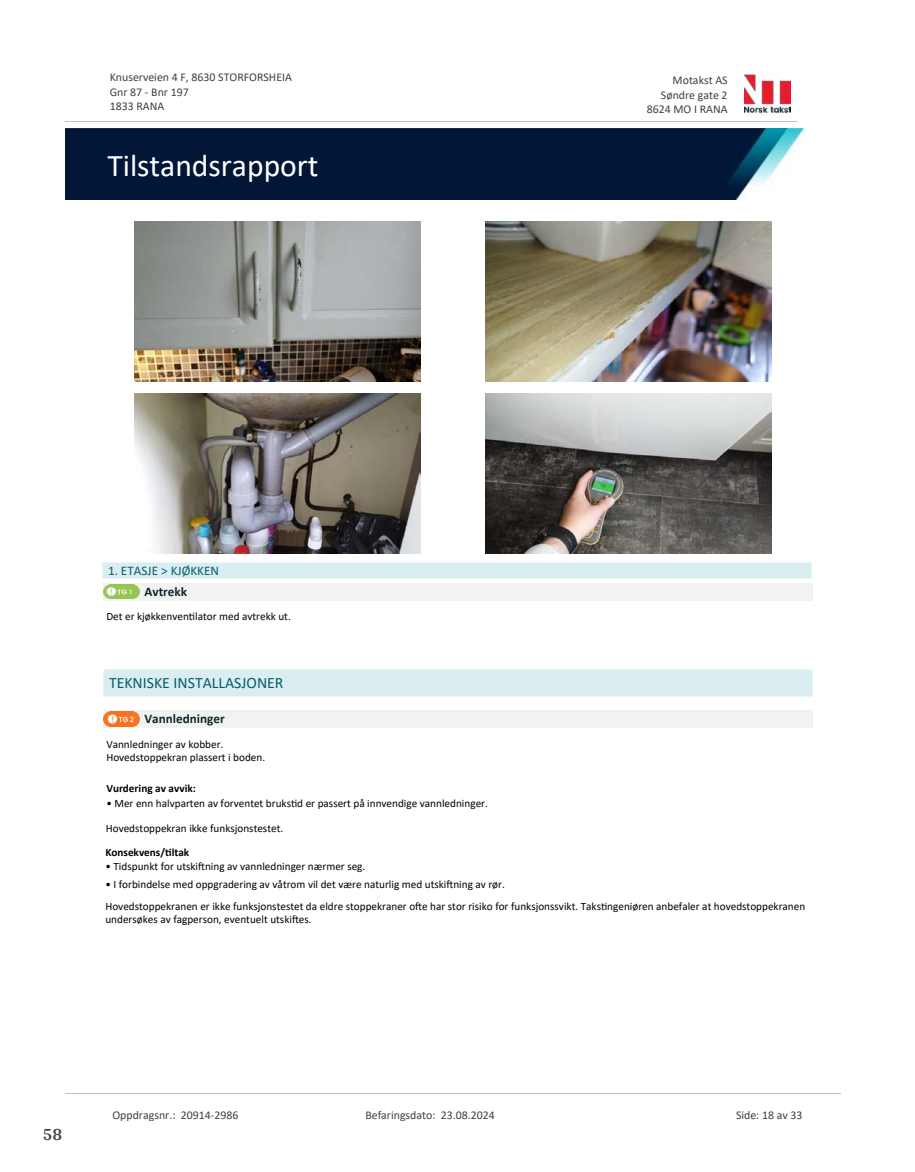
<style>
.page{position:relative;width:915px;height:1172px;background:#fff}
.page>*{position:absolute;margin:0;border:0;box-sizing:border-box;transform-origin:0 0}
.t1{font:31.65px "Calibri";color:#fff}
.t2{font:700 18px "Arya";color:#414749}
.t3{font:15.75px "Calibri";color:#065c69}
.t4{font:700 13.2px "Calibri";color:#0f252c}
.t5{font:13.2px "Calibri";color:#065c69}
.t6{font:11.85px/14.5px "Calibri";color:#404040}
.t7{font:11.25px/13.6px "Calibri";color:#000}
.t8{font:700 11.25px "Calibri";color:#000}
</style>
<div class="page">
<img style="left:134px;top:222px;width:286px;height:160px">
<img style="left:485px;top:222px;width:285px;height:160px">
<img style="left:134px;top:393px;width:286px;height:160px">
<img style="left:485px;top:393px;width:285px;height:160px">
<div style="left:104px;top:584px;width:708px;height:17px;background:#f2f2f2"></div>
<img style="left:104px;top:584px;width:35px;height:15px">
<div style="left:103px;top:563px;width:708px;height:16px;background:#daeef2"></div>
<hr style="left:103px;top:563px;width:708px;height:1px;background:#eaf5f7">
<hr style="left:103px;top:579px;width:708px;height:1px;background:#eaf5f7">
<div style="left:104px;top:670px;width:708px;height:26px;background:#daeef2"></div>
<hr style="left:104px;top:670px;width:708px;height:1px;background:#eaf5f7">
<hr style="left:104px;top:696px;width:708px;height:1px;background:#eaf5f7">
<div style="left:104px;top:711px;width:708px;height:17px;background:#f2f2f2"></div>
<svg style="left:107px;top:726px;width:29px;height:1px"></svg>
<img style="left:104px;top:711px;width:35px;height:15px">
<img style="left:744px;top:74px;width:46px;height:40px">
<hr style="left:65px;top:121px;width:731px;height:1px;background:#c0c0c0">
<img style="left:65px;top:129px;width:738px;height:71px">
<hr style="left:65px;top:1093px;width:775px;height:1px;background:#c0c0c0">
<p class="t6" style="left:110px;top:70px;width:184px">Knuserveien 4 F, 8630 STORFORSHEIA<br>Gnr 87 - Bnr 197<br>1833 RANA</p>
<p class="t6" style="left:672px;top:73px;width:56px">Motakst AS</p>
<p class="t6" style="left:660px;top:87px;width:68px">Søndre gate 2</p>
<p class="t6" style="left:646px;top:102px;width:82px">8624 MO I RANA</p>
<h1 class="t1" style="left:107px;top:143px;width:213px">Tilstandsrapport</h1>
<p class="t5" style="left:108px;top:562px;width:112px">1. ETASJE &gt; KJØKKEN</p>
<p class="t4" style="left:144px;top:582px;width:44px">Avtrekk</p>
<p class="t7" style="left:106px;top:610px;width:186px">Det er kjøkkenven琀椀lator med avtrekk ut.</p>
<h3 class="t3" style="left:109px;top:672px;width:176px">TEKNISKE INSTALLASJONER</h3>
<p class="t4" style="left:144px;top:710px;width:82px">Vannledninger</p>
<p class="t7" style="left:106px;top:737px;width:160px">Vannledninger av kobber.<br>Hovedstoppekran plassert i boden.</p>
<p class="t8" style="left:106px;top:780px;width:91px">Vurdering av avvik:</p>
<p class="t7" style="left:106px;top:796px;width:383px">• Mer enn halvparten av forventet bruks琀椀d er passert på innvendige vannledninger.</p>
<p class="t7" style="left:106px;top:821px;width:179px">Hovedstoppekran ikke funksjonstestet.</p>
<p class="t8" style="left:105px;top:844px;width:85px">Konsekvens/琀椀ltak</p>
<p class="t7" style="left:105px;top:859px;width:261px">• Tidspunkt for utski昀琀ning av vannledninger nærmer seg.</p>
<p class="t7" style="left:105px;top:873px;width:701px;line-height:21.8px">• I forbindelse med oppgradering av våtrom vil det være naturlig med utski昀琀ning av rør.<br>Hovedstoppekranen er ikke funksjonstestet da eldre stoppekraner o昀琀e har stor risiko for funksjonssvikt. Taks琀椀ngeniøren anbefaler at hovedstoppekranen</p>
<p class="t7" style="left:105px;top:912px;width:208px">undersøkes av fagperson, eventuelt utski昀琀es.</p>
<h2 class="t2" style="left:43px;top:1123px;width:21px">58</h2>
<p class="t6" style="left:112px;top:1107px;width:127px">Oppdragsnr.: 20914-2986</p>
<p class="t6" style="left:365px;top:1107px;width:131px">Befaringsdato: 23.08.2024</p>
<p class="t6" style="left:735px;top:1107px;width:68px">Side: 18 av 33</p>
</div>
